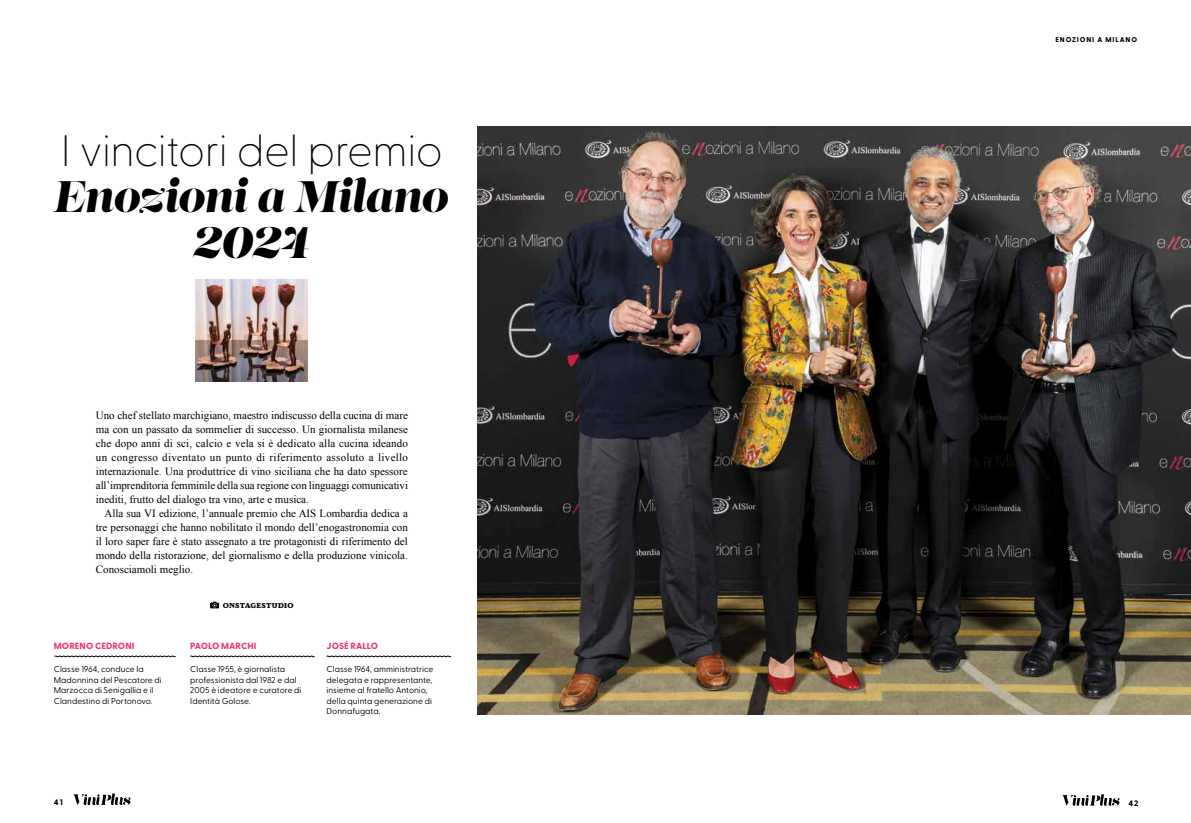
<style>
.page{position:relative;width:1191px;height:823px;background:#fff}
.page>*{position:absolute;margin:0;border:0;box-sizing:border-box;transform-origin:0 0}
.t1{font:100 44px "Greycliff CF";letter-spacing:-.015em;color:#000}
.t2{font:italic 44px/46px "Lust";letter-spacing:-.015em;color:#000;text-align:center}
.t3{font:11px/14px "Times New Roman";color:#000;text-align:justify}
.t4{font:800 9px "Greycliff CF";letter-spacing:.01em;color:#ee396c}
.t5{font:8.5px/10.5px "Greycliff CF";color:#000}
.t6{font:800 8px "Greycliff CF";color:#000}
.t7{font:800 7px "Greycliff CF";letter-spacing:.13em;color:#000}
.t8{font:900 7px "Dapifer";letter-spacing:.03em;color:#000}
</style>
<div class="page">
<svg style="left:1062px;top:794px;width:57px;height:11px"></svg>
<svg style="left:73px;top:793px;width:57px;height:11px"></svg>
<img style="left:478px;top:126px;width:713px;height:587px">
<img style="left:196px;top:279px;width:112px;height:102px">
<svg style="left:190px;top:655px;width:125px;height:2px"></svg>
<svg style="left:326px;top:655px;width:125px;height:2px"></svg>
<svg style="left:54px;top:655px;width:122px;height:2px"></svg>
<svg style="left:210px;top:601px;width:9px;height:7px"></svg>
<h1 class="t1" style="left:61px;top:117px;width:384px">I vincitori del premio</h1>
<h1 class="t2" style="left:54px;top:176px;width:396px">Enozioni a Milano<br>2024</h1>
<p class="t3" style="left:96px;top:408px;width:314px">Uno chef stellato marchigiano, maestro indiscusso della cucina di mare ma con un passato da sommelier di successo. Un giornalista milanese che dopo anni di sci, calcio e vela si è dedicato alla cucina ideando un congresso diventato un punto di riferimento assoluto a livello internazionale. Una produttrice di vino siciliana che ha dato spessore all’imprenditoria femminile della sua regione con linguaggi comunicativi inediti, frutto del dialogo tra vino, arte e musica.</p>
<p class="t3" style="left:96px;top:506px;width:313px;text-indent:9px">Alla sua VI edizione, l’annuale premio che AIS Lombardia dedica a tre personaggi che hanno nobilitato il mondo dell’enogastronomia con il loro saper fare è stato assegnato a tre protagonisti di riferimento del mondo della ristorazione, del giornalismo e della produzione vinicola.<br>Conosciamoli meglio.</p>
<p class="t8" style="left:223px;top:599px;width:72px">ONSTAGESTUDIO</p>
<p class="t4" style="left:54px;top:638px;width:82px">MORENO CEDRONI</p>
<p class="t5" style="left:54px;top:663px;width:109px">Classe 1964, conduce la<br>Madonnina del Pescatore di<br>Marzocca di Senigallia e il<br>Clandestino di Portonovo.</p>
<p class="t4" style="left:190px;top:638px;width:68px">PAOLO MARCHI</p>
<p class="t5" style="left:190px;top:663px;width:113px">Classe 1955, è giornalista professionista dal 1982 e dal<br>2005 è ideatore e curatore di<br>Identità Golose.</p>
<p class="t4" style="left:327px;top:638px;width:53px">JOSÉ RALLO</p>
<p class="t5" style="left:326px;top:663px;width:108px">Classe 1964, amministratrice delegata e rappresentante, insieme al fratello Antonio, della quinta generazione di<br>Donnafugata.</p>
<p class="t7" style="left:1055px;top:34px;width:83px">ENOZIONI A MILANO</p>
<p class="t6" style="left:54px;top:795px;width:10px">41</p>
<p class="t6" style="left:1128px;top:796px;width:12px">42</p>
</div>
